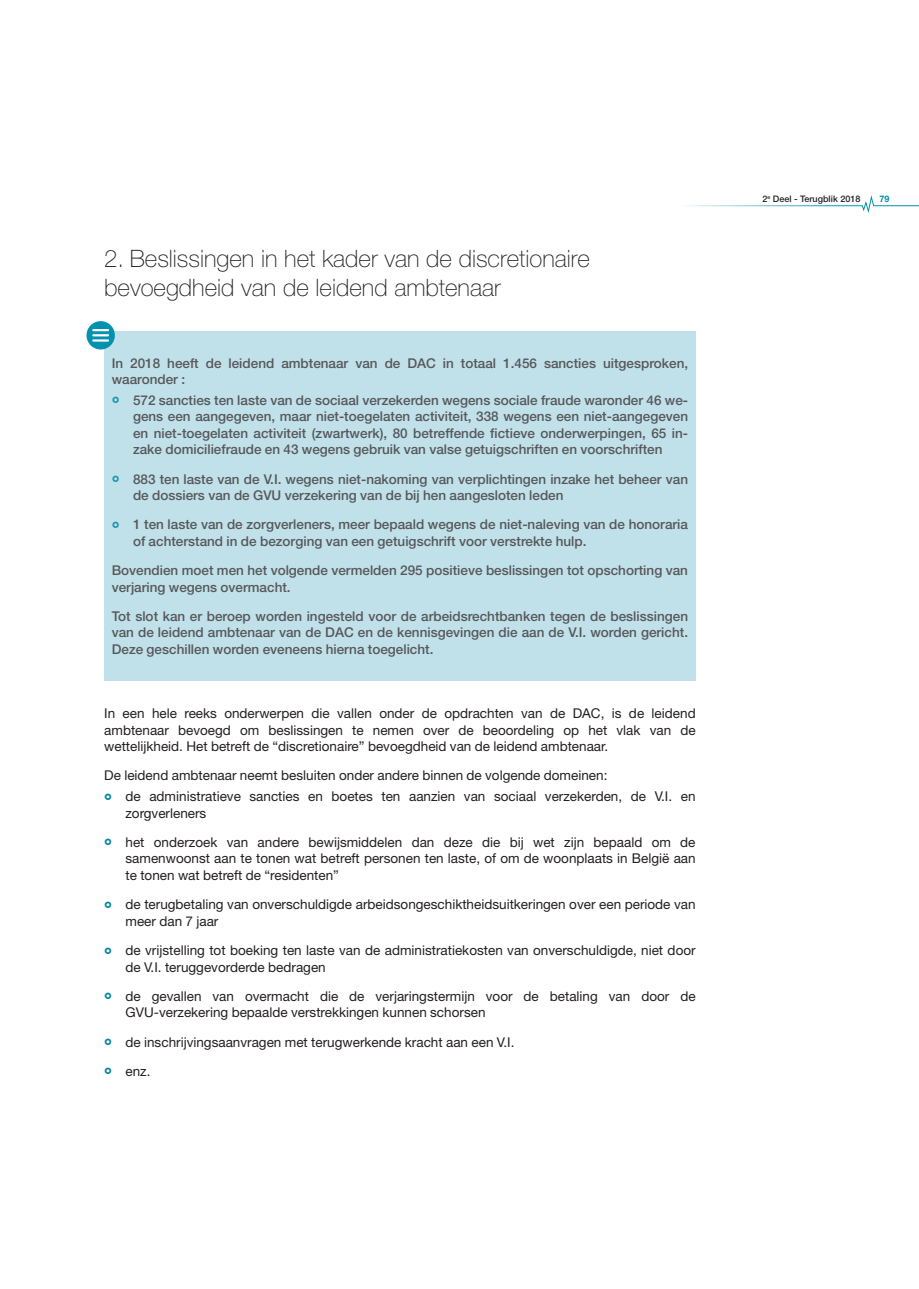
<style>
.page{position:relative;width:919px;height:1289px;background:#fff}
.page>*{position:absolute;margin:0;border:0;box-sizing:border-box;transform-origin:0 0}
.t1{font:100 24px/28.8px "Helvetica Neue LT Std";color:#231f20}
.t2{font:500 13.5px/16.5px "Helvetica Neue LT Std";color:#57585a}
.t3{font:13.5px/16.5px "Helvetica Neue LT Std";color:#231f20}
.t4{font:500 9px "Helvetica Neue LT Std";color:#231f20}
.t5{font:700 9px "Helvetica Neue LT Std";color:#008da8}
</style>
<div class="page">
<svg style="left:688px;top:196px;width:230px;height:17px"></svg>
<div style="left:104px;top:331px;width:591px;height:349px;background:#c1e1ea"></div>
<div style="left:86px;top:321px;width:29px;height:28px;background:#0092af;border-radius:50%"></div>
<svg style="left:93px;top:329px;width:15px;height:12px"></svg>
<h1 class="t1" style="left:104px;top:244px;width:487px">2. Beslissingen in het kader van de discretionaire bevoegdheid van de leidend ambtenaar</h1>
<p class="t2" style="left:112px;top:354px;width:578px">In 2018 heeft de leidend ambtenaar van de DAC in totaal 1.456 sancties uitgesproken, waaronder :</p>
<p class="t2" style="left:133px;top:391px;width:556px;text-align:justify">572 sancties ten laste van de sociaal verzekerden wegens sociale fraude waronder 46 we&shy;gens een aangegeven, maar niet-toegelaten activiteit, 338 wegens een niet-aangegeven en niet-toegelaten activiteit (zwartwerk), 80 betreffende fictieve onderwerpingen, 65 in&shy;zake domiciliefraude en 43 wegens gebruik van valse getuigschriften en voorschriften</p>
<p class="t2" style="left:133px;top:470px;width:556px">883 ten laste van de V.I. wegens niet-nakoming van verplichtingen inzake het beheer van de dossiers van de GVU verzekering van de bij hen aangesloten leden</p>
<p class="t2" style="left:133px;top:516px;width:556px">1 ten laste van de zorgverleners, meer bepaald wegens de niet-naleving van de honoraria of achterstand in de bezorging van een getuigschrift voor verstrekte hulp.</p>
<p class="t2" style="left:112px;top:562px;width:577px">Bovendien moet men het volgende vermelden 295 positieve beslissingen tot opschorting van verjaring wegens overmacht.</p>
<p class="t2" style="left:112px;top:607px;width:578px;text-align:justify">Tot slot kan er beroep worden ingesteld voor de arbeidsrechtbanken tegen de beslissingen van de leidend ambtenaar van de DAC en de kennisgevingen die aan de V.I. worden gericht.<br>Deze geschillen worden eveneens hierna toegelicht.</p>
<p class="t3" style="left:104px;top:705px;width:593px;text-align:justify">In een hele reeks onderwerpen die vallen onder de opdrachten van de DAC, is de leidend ambtenaar bevoegd om beslissingen te nemen over de beoordeling op het vlak van de wettelijkheid. Het betreft de “discretionaire” bevoegdheid van de leidend ambtenaar.</p>
<p class="t3" style="left:125px;top:765px;width:571px;line-height:20.9px;text-indent:-21px">De leidend ambtenaar neemt besluiten onder andere binnen de volgende domeinen:<br>de administratieve sancties en boetes ten aanzien van sociaal verzekerden, de V.I. en</p>
<p class="t3" style="left:125px;top:798px;width:571px;line-height:29.2px">zorgverleners<br>het onderzoek van andere bewijsmiddelen dan deze die bij wet zijn bepaald om de</p>
<p class="t3" style="left:125px;top:850px;width:571px">samenwoonst aan te tonen wat betreft personen ten laste, of om de woonplaats in België aan te tonen wat betreft de “residenten”</p>
<p class="t3" style="left:125px;top:896px;width:571px">de terugbetaling van onverschuldigde arbeidsongeschiktheidsuitkeringen over een periode van meer dan 7 jaar</p>
<p class="t3" style="left:125px;top:941px;width:571px">de vrijstelling tot boeking ten laste van de administratiekosten van onverschuldigde, niet door de V.I. teruggevorderde bedragen</p>
<p class="t3" style="left:125px;top:987px;width:571px">de gevallen van overmacht die de verjaringstermijn voor de betaling van door de<br>GVU-verzekering bepaalde verstrekkingen kunnen schorsen</p>
<p class="t3" style="left:125px;top:1026px;width:390px;line-height:29.2px">de inschrijvingsaanvragen met terugwerkende kracht aan een V.I. enz.</p>
<p class="t4" style="left:762px;top:193px;width:99px">2<sup>e</sup> Deel - Terugblik 2018</p>
<p class="t5" style="left:879px;top:193px;width:12px">79</p>
</div>
